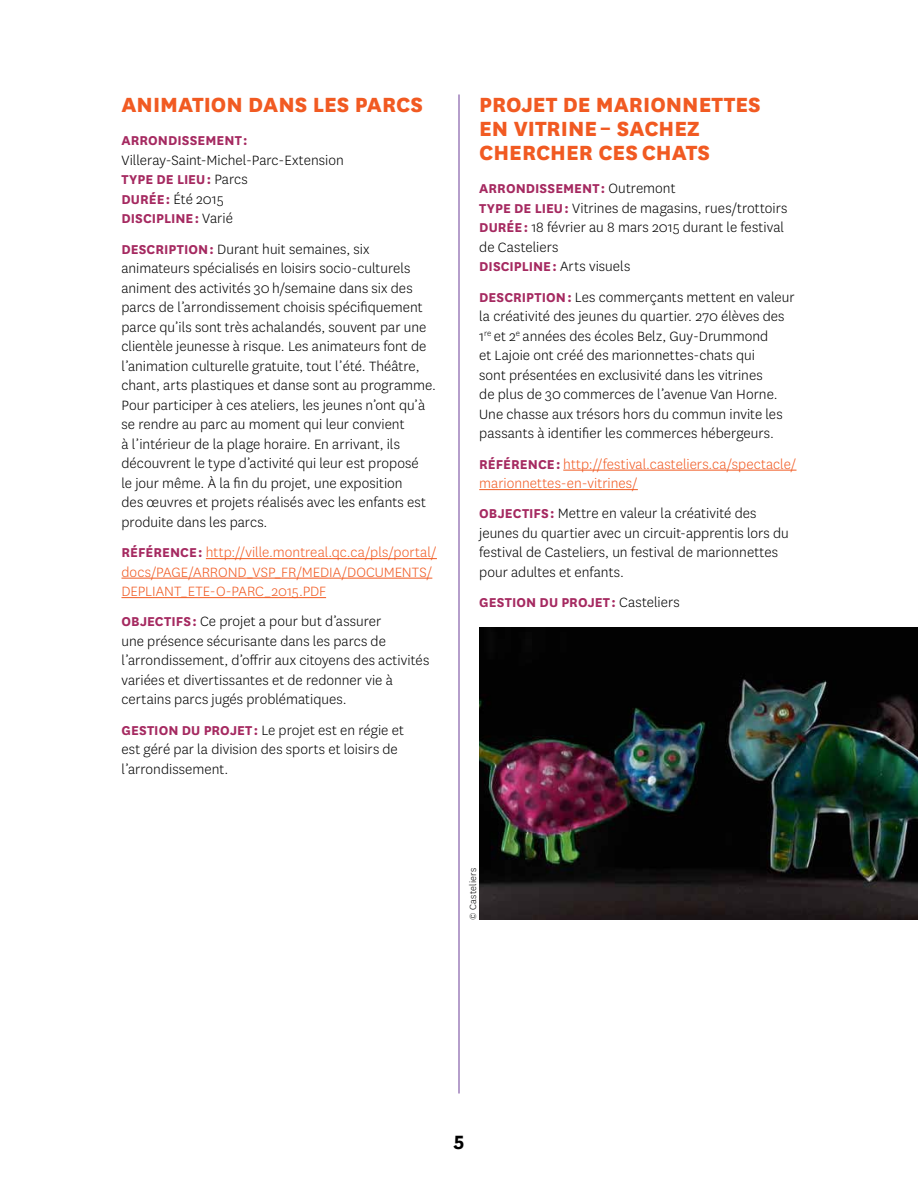
<style>
.page{position:relative;width:918px;height:1188px;background:#fff}
.page>*{position:absolute;margin:0;border:0;box-sizing:border-box;transform-origin:0 0}
.t1{font:800 24px/24px "National";color:#f15a22}
.t2{font:700 22.5px "National";color:#000}
.t3{font:300 15.75px/19.5px "National";color:#000}
.t4{font:300 15.75px/19.5px "National";letter-spacing:.005em;color:#f15a22}
.t5{font:700 15px "National";letter-spacing:.005em;color:#a52960}
.t6{font:300 10.5px "National";letter-spacing:.02em;color:#000}
.s1{font-weight:300;font-size:15.75px;color:#000}
.s2{font-weight:700;font-size:15px;color:#a52960}
</style>
<div class="page">
<hr style="left:459px;top:94px;width:1px;height:1000px;background:#6c3f98">
<hr style="left:206px;top:558px;width:231px;height:1px;background:#f15a22">
<hr style="left:122px;top:578px;width:310px;height:1px;background:#f15a22">
<hr style="left:122px;top:597px;width:204px;height:1px;background:#f15a22">
<hr style="left:563px;top:470px;width:234px;height:1px;background:#f15a22">
<hr style="left:479px;top:489px;width:159px;height:1px;background:#f15a22">
<img style="left:479px;top:627px;width:439px;height:293px">
<h1 class="t1" style="left:122px;top:91px;width:303px">ANIMATION DANS LES PARCS</h1>
<p class="t5" style="left:122px;top:130px;width:128px">ARRONDISSEMENT :</p>
<p class="t3" style="left:121px;top:150px;width:224px">Villeray-Saint-Michel-Parc-Extension</p>
<p class="t5" style="left:122px;top:169px;width:128px">TYPE DE LIEU : <span class="s1">Parcs</span></p>
<p class="t3" style="left:122px;top:189px;width:104px"><span class="s2">DURÉE :</span> Été 2015</p>
<p class="t5" style="left:122px;top:208px;width:113px">DISCIPLINE : <span class="s1">Varié</span></p>
<p class="t3" style="left:122px;top:239px;width:313px"><span class="s2">DESCRIPTION :</span> Durant huit semaines, six animateurs spécialisés en loisirs socio-culturels animent des activités 30 h/semaine dans six des parcs de l’arrondissement choisis spécifiquement parce qu’ils sont très achalandés, souvent par une clientèle jeunesse à risque. Les animateurs font de l’animation culturelle gratuite, tout l’été. Théâtre, chant, arts plastiques et danse sont au programme.<br>Pour participer à ces ateliers, les jeunes n’ont qu’à se rendre au parc au moment qui leur convient<br>à l’intérieur de la plage horaire. En arrivant, ils découvrent le type d’activité qui leur est proposé<br>le jour même. À la fin du projet, une exposition<br>des œuvres et projets réalisés avec les enfants est produite dans les parcs.</p>
<p class="t4" style="left:121px;top:542px;width:317px"><span class="s2">RÉFÉRENCE :</span> http://ville.montreal.qc.ca/pls/portal/ docs/PAGE/ARROND_VSP_FR/MEDIA/DOCUMENTS/<br>DEPLIANT_ETE-O-PARC_2015.PDF</p>
<p class="t3" style="left:121px;top:611px;width:309px"><span class="s2">OBJECTIFS :</span> Ce projet a pour but d’assurer<br>une présence sécurisante dans les parcs de l’arrondissement, d’offrir aux citoyens des activités variées et divertissantes et de redonner vie à certains parcs jugés problématiques.</p>
<p class="t3" style="left:121px;top:720px;width:284px"><span class="s2">GESTION DU PROJET :</span> Le projet est en régie et est géré par la division des sports et loisirs de l’arrondissement.</p>
<h1 class="t1" style="left:479px;top:91px;width:283px">PROJET DE MARIONNETTES<br>EN VITRINE – SACHEZ<br>CHERCHER CES CHATS</h1>
<p class="t5" style="left:479px;top:178px;width:198px">ARRONDISSEMENT : <span class="s1">Outremont</span></p>
<p class="t3" style="left:479px;top:198px;width:310px"><span class="s2">TYPE DE LIEU :</span> Vitrines de magasins, rues/trottoirs<br><span class="s2">DURÉE :</span> 18 février au 8 mars 2015 durant le festival de Casteliers</p>
<p class="t5" style="left:479px;top:256px;width:153px">DISCIPLINE : <span class="s1">Arts visuels</span></p>
<p class="t3" style="left:479px;top:287px;width:317px"><span class="s2">DESCRIPTION :</span> Les commerçants mettent en valeur la créativité des jeunes du quartier. 270 élèves des 1<sup>re</sup> et 2<sup>e</sup> années des écoles Belz, Guy-Drummond<br>et Lajoie ont créé des marionnettes-chats qui<br>sont présentées en exclusivité dans les vitrines<br>de plus de 30 commerces de l’avenue Van Horne.<br>Une chasse aux trésors hors du commun invite les passants à identifier les commerces hébergeurs.</p>
<p class="t4" style="left:479px;top:454px;width:319px"><span class="s2">RÉFÉRENCE :</span> http://festival.casteliers.ca/spectacle/ marionnettes-en-vitrines/</p>
<p class="t3" style="left:479px;top:503px;width:311px"><span class="s2">OBJECTIFS :</span> Mettre en valeur la créativité des jeunes du quartier avec un circuit-apprentis lors du festival de Casteliers, un festival de marionnettes pour adultes et enfants.</p>
<p class="t5" style="left:479px;top:592px;width:202px">GESTION DU PROJET : <span class="s1">Casteliers</span></p>
<p class="t6" style="left:467px;top:920px;width:53px;rotate:-90deg">© Casteliers</p>
<h2 class="t2" style="left:453px;top:1126px;width:13px">5</h2>
</div>
